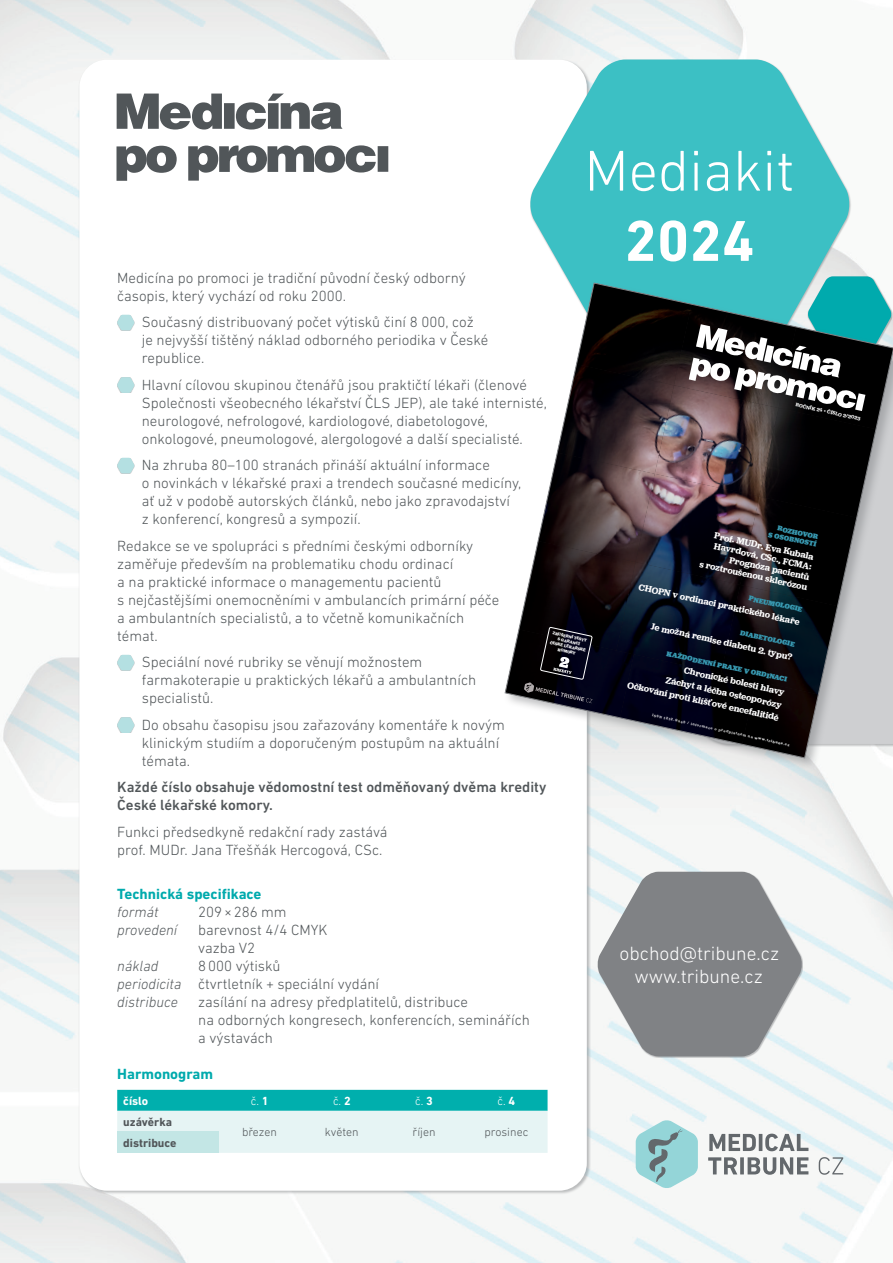
<style>
.page{position:relative;width:893px;height:1263px;background:#fff}
.page>*{position:absolute;margin:0;border:0;box-sizing:border-box;transform-origin:0 0}
.t1{font:300 58.5px "DIN Next LT Pro";color:#fff}
.t2{font:700 58.5px "DIN Next LT Pro";color:#fff}
.t3{font:300 19.5px/22.5px "DIN Next LT Pro";color:#fff;text-align:center}
.t4{font:300 15px/18px "DIN Next LT Pro";color:#515659}
.t5{font:500 15px/18px "DIN Next LT Pro";color:#515659}
.t6{font:700 15px "DIN Next LT Pro";color:#00aaad}
.t7{font:italic 300 15px "DIN Next LT Pro";color:#515659}
.t8{font:300 12px "DIN Next LT Pro";color:#515659}
.t9{font:700 12px "DIN Next LT Pro";color:#515659}
.t10{font:300 12px "DIN Next LT Pro";color:#fff}
.t11{font:700 12px "DIN Next LT Pro";color:#fff}
.t12{font:600 9.3px/10.2px "Jubilat";color:#fff;text-align:right}
.t13{font:900 7.2px "Jubilat";color:#3899b1}
.t14{font:600 5.1px "Jubilat";color:#fff}
.t15{font:700 4.2px/4.9px "Jubilat";color:#fff;text-align:center}
.t16{font:500 3.6px "Jubilat";color:#fff}
.s1{font-style:italic}
.s2{font-weight:700}
.s3{font-size:4.2px}
.s4{font-weight:600}
</style>
<div class="page">
<img style="left:0;top:0;width:893px;height:1263px">
<div style="left:79px;top:60px;width:508px;height:1131px;background:#fff;border-radius:28px"></div>
<div style="left:117px;top:315px;width:18px;height:16px;background:#808285;opacity:.5"></div>
<svg style="left:117px;top:315px;width:17px;height:15px"></svg>
<div style="left:117px;top:377px;width:18px;height:16px;background:#808285;opacity:.5"></div>
<svg style="left:117px;top:377px;width:17px;height:16px"></svg>
<div style="left:117px;top:458px;width:18px;height:16px;background:#808285;opacity:.5"></div>
<svg style="left:117px;top:458px;width:17px;height:15px"></svg>
<div style="left:117px;top:655px;width:18px;height:16px;background:#808285;opacity:.5"></div>
<svg style="left:117px;top:655px;width:17px;height:15px"></svg>
<div style="left:117px;top:717px;width:18px;height:16px;background:#808285;opacity:.5"></div>
<svg style="left:117px;top:717px;width:17px;height:16px"></svg>
<svg style="left:117px;top:1090px;width:431px;height:63px;background:#93dbda"></svg>
<div style="left:117px;top:1132px;width:101px;height:21px;background:#c3e6e5"></div>
<svg style="left:636px;top:1120px;width:62px;height:68px"></svg>
<svg style="left:708px;top:1157px;width:135px;height:18px"></svg>
<svg style="left:709px;top:1133px;width:99px;height:18px"></svg>
<svg style="left:530px;top:60px;width:320px;height:221px;fill:#3cc0c4"></svg>
<svg style="left:597px;top:872px;width:206px;height:184px"></svg>
<div style="left:503px;top:281px;width:390px;height:490px;background:#808285;opacity:.5"></div>
<svg style="left:689px;top:276px;width:202px;height:7px"></svg>
<svg style="left:505px;top:283px;width:388px;height:475px;background:#565a5e"></svg>
<svg style="left:117px;top:94px;width:225px;height:36px"></svg>
<svg style="left:117px;top:146px;width:60px;height:35px"></svg>
<svg style="left:188px;top:145px;width:200px;height:36px"></svg>
<h1 class="t1" style="left:584px;top:137px;width:211px">Mediakit</h1>
<h1 class="t2" style="left:624px;top:207px;width:132px">2024</h1>
<p class="t4" style="left:117px;top:268px;width:350px">Medicína po promoci je tradiční původní český odborný časopis, který vychází od roku 2000.</p>
<p class="t4" style="left:142px;top:313px;width:348px">Současný distribuovaný počet výtisků činí 8 000, což je nejvyšší tištěný náklad odborného periodika v České republice.</p>
<p class="t4" style="left:142px;top:375px;width:407px">Hlavní cílovou skupinou čtenářů jsou praktičtí lékaři (členové Společnosti všeobecného lékařství ČLS JEP), ale také internisté, neurologové, nefrologové, kardiologové, diabetologové, onkologové, pneumologové, alergologové a další specialisté.</p>
<p class="t4" style="left:142px;top:456px;width:381px">Na zhruba 80–100 stranách přináší aktuální informace<br>o novinkách v lékařské praxi a trendech současné medicíny, ať už v podobě autorských článků, nebo jako zpravodajství<br>z konferencí, kongresů a sympozií.</p>
<p class="t4" style="left:117px;top:536px;width:384px">Redakce se ve spolupráci s předními českými odborníky zaměřuje především na problematiku chodu ordinací<br>a na praktické informace o managementu pacientů<br>s nejčastějšími onemocněními v ambulancích primární péče a ambulantních specialistů, a to včetně komunikačních témat.</p>
<p class="t4" style="left:142px;top:653px;width:336px">Speciální nové rubriky se věnují možnostem farmakoterapie u praktických lékařů a ambulantních specialistů.</p>
<p class="t4" style="left:142px;top:715px;width:365px">Do obsahu časopisu jsou zařazovány komentáře k novým klinickým studiím a doporučeným postupům na aktuální témata.</p>
<p class="t5" style="left:117px;top:778px;width:431px">Každé číslo obsahuje vědomostní test odměňovaný dvěma kredity<br>České lékařské komory.</p>
<p class="t4" style="left:117px;top:822px;width:272px">Funkci předsedkyně redakční rady zastává prof. MUDr. Jana Třešňák Hercogová, CSc.</p>
<p class="t6" style="left:117px;top:885px;width:146px">Technická specifikace</p>
<p class="t7" style="left:117px;top:904px;width:43px">formát</p>
<p class="t4" style="left:198px;top:903px;width:90px">209×286 mm</p>
<p class="t7" style="left:117px;top:922px;width:62px">provedení</p>
<p class="t4" style="left:198px;top:921px;width:131px">barevnost 4/4 CMYK vazba V2</p>
<p class="t7" style="left:117px;top:958px;width:43px">náklad</p>
<p class="t15" style="left:552px;top:630px;width:38px;rotate:12deg">ZKUŠEBNÍ TESTY<br>S GARANCÍ<br>ČESKÉ LÉKAŘSKÉ<br>KOMORY</p>
<p class="t4" style="left:117px;top:957px;width:263px;text-indent:81px">8000 výtisků<br><span class="s1">periodicita</span> čtvrtletník + speciální vydání <span class="s1">distribuce</span></p>
<p class="t4" style="left:198px;top:993px;width:333px">zasílání na adresy předplatitelů, distribuce<br>na odborných kongresech, konferencích, seminářích a výstavách</p>
<p class="t6" style="left:117px;top:1065px;width:97px">Harmonogram</p>
<p class="t11" style="left:123px;top:1094px;width:27px">číslo</p>
<p class="t10" style="left:251px;top:1094px;width:19px">č. <span class="s2">1</span></p>
<p class="t10" style="left:333px;top:1094px;width:19px">č. <span class="s2">2</span></p>
<p class="t10" style="left:415px;top:1094px;width:19px">č. <span class="s2">3</span></p>
<p class="t10" style="left:498px;top:1094px;width:19px">č. <span class="s2">4</span></p>
<p class="t9" style="left:123px;top:1115px;width:50px">uzávěrka</p>
<p class="t8" style="left:242px;top:1125px;width:37px">březen</p>
<p class="t8" style="left:325px;top:1125px;width:35px">květen</p>
<p class="t8" style="left:413px;top:1125px;width:24px">říjen</p>
<p class="t8" style="left:484px;top:1125px;width:45px">prosinec</p>
<p class="t9" style="left:123px;top:1136px;width:55px">distribuce</p>
<p class="t14" style="left:797px;top:402px;width:67px;rotate:12deg">ROČN ÍK 24 • ČÍSLO 2/2023</p>
<p class="t13" style="left:778px;top:523px;width:43px;rotate:12deg">ROZHOVOR</p>
<p class="t13" style="left:769px;top:530px;width:51px;rotate:12deg">S OSOBNOSTÍ</p>
<p class="t12" style="left:716px;top:530px;width:103px;rotate:12deg">Prof. MUDr. Eva Kubala</p>
<p class="t12" style="left:705px;top:539px;width:114px;rotate:12deg">Havrdová, CSc., FCMA :<br>Prognóza pacientů<br>s roztroušenou sklerózou</p>
<p class="t13" style="left:750px;top:594px;width:56px;rotate:12deg">PNEUMOLOGIE</p>
<p class="t12" style="left:640px;top:582px;width:166px;rotate:12deg">CHO PN v ordinaci praktického lékaře</p>
<p class="t13" style="left:741px;top:628px;width:57px;rotate:12deg">DIABETOLOGIE</p>
<p class="t12" style="left:652px;top:621px;width:146px;rotate:12deg">Je m ožná rem ise diabetu 2. typu?</p>
<p class="t13" style="left:668px;top:649px;width:125px;rotate:12deg">KAŽDODENNÍ PRAXE V ORDINACI</p>
<p class="t12" style="left:634px;top:653px;width:156px;line-height:13px;rotate:12deg">Chronické bolesti hlavy<br>Záchyt a léčba osteoporózy<br>O čkování proti klíšťové encefalitidě</p>
<p class="t16" style="left:653px;top:713px;width:142px;rotate:12deg">ISSN 1212-9445 <span class="s3">/</span> informace o předplatném na <span class="s4">www.tribune.cz</span></p>
<h2 class="t3" style="left:620px;top:942px;width:161px">obchod@tribune.cz www.tribune.cz</h2>
</div>
